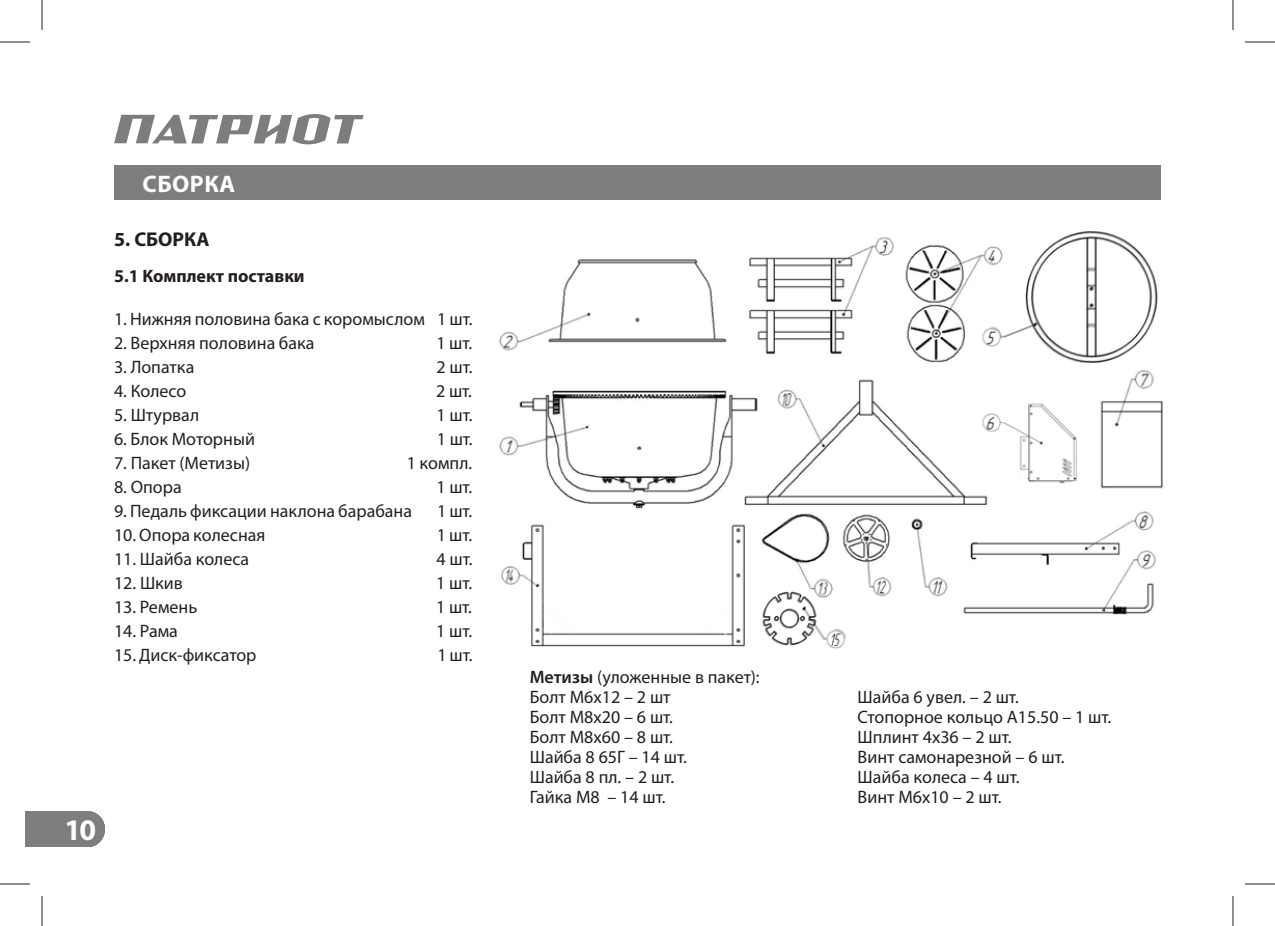
<style>
.page{position:relative;width:1275px;height:926px;background:#fff}
.page>*{position:absolute;margin:0;border:0;box-sizing:border-box;transform-origin:0 0}
.t1{font:700 30px "Myriad Pro";color:#fff}
.t2{font:700 24px "Myriad Pro";letter-spacing:.02em;color:#fff}
.t3{font:700 20px "Myriad Pro";color:#241f1f}
.t4{font:18px/20px "Myriad Pro";color:#241f1f}
.t5{font:700 18px "Myriad Pro";color:#241f1f}
.s1{font-weight:600}
</style>
<div class="page">
<div style="left:25px;top:812px;width:79px;height:35px;background:#7d7e7e"></div>
<svg style="left:114px;top:114px;width:249px;height:30px"></svg>
<div style="left:114px;top:166px;width:1047px;height:34px;background:#7d7c7e"></div>
<img style="left:499px;top:231px;width:664px;height:418px">
<hr style="left:0;top:42px;width:30px;height:1px;background:#241f1f">
<hr style="left:1245px;top:42px;width:30px;height:1px;background:#241f1f">
<hr style="left:0;top:884px;width:30px;height:1px;background:#241f1f">
<hr style="left:1245px;top:884px;width:30px;height:1px;background:#241f1f">
<hr style="left:42px;top:0;width:1px;height:30px;background:#241f1f">
<hr style="left:42px;top:896px;width:1px;height:30px;background:#241f1f">
<hr style="left:1232px;top:0;width:1px;height:30px;background:#241f1f">
<hr style="left:1232px;top:896px;width:1px;height:30px;background:#241f1f">
<h2 class="t2" style="left:143px;top:172px;width:94px">СБОРКА</h2>
<p class="t3" style="left:114px;top:229px;width:97px">5. СБОРКА</p>
<p class="t5" style="left:114px;top:267px;width:192px">5.1 Комплект поставки</p>
<p class="t4" style="left:114px;top:309px;width:360px">1. нижняя половина бака с коромыслом 1 шт.</p>
<p class="t4" style="left:114px;top:333px;width:202px">2. верхняя половина бака</p>
<p class="t4" style="left:436px;top:333px;width:37px">1 шт.</p>
<p class="t4" style="left:114px;top:357px;width:82px">3. лопатка</p>
<p class="t4" style="left:436px;top:357px;width:37px">2 шт.</p>
<p class="t4" style="left:114px;top:381px;width:74px">4. колесо</p>
<p class="t4" style="left:436px;top:381px;width:37px">2 шт.</p>
<p class="t4" style="left:114px;top:405px;width:87px">5. Штурвал</p>
<p class="t4" style="left:436px;top:405px;width:37px">1 шт.</p>
<p class="t4" style="left:114px;top:429px;width:142px">6. блок моторный</p>
<p class="t4" style="left:437px;top:429px;width:37px">1 шт.</p>
<p class="t4" style="left:114px;top:453px;width:138px">7. пакет (метизы)</p>
<p class="t4" style="left:407px;top:453px;width:67px">1 компл.</p>
<p class="t4" style="left:114px;top:477px;width:69px">8. Опора</p>
<p class="t4" style="left:436px;top:477px;width:37px">1 шт.</p>
<p class="t4" style="left:114px;top:501px;width:299px">9. педаль фиксации наклона барабана</p>
<p class="t4" style="left:437px;top:501px;width:37px">1 шт.</p>
<p class="t4" style="left:114px;top:525px;width:153px">10. Опора колесная</p>
<p class="t4" style="left:437px;top:525px;width:37px">1 шт.</p>
<p class="t4" style="left:114px;top:549px;width:137px">11. Шайба колеса</p>
<p class="t4" style="left:436px;top:549px;width:37px">4 шт.</p>
<p class="t4" style="left:114px;top:573px;width:70px">12. Шкив</p>
<p class="t4" style="left:436px;top:573px;width:37px">1 шт.</p>
<p class="t4" style="left:114px;top:597px;width:85px">13. ремень</p>
<p class="t4" style="left:436px;top:597px;width:37px">1 шт.</p>
<p class="t4" style="left:114px;top:621px;width:65px">14. рама</p>
<p class="t4" style="left:436px;top:621px;width:37px">1 шт.</p>
<p class="t4" style="left:114px;top:645px;width:144px">15. диск-фиксатор</p>
<p class="t4" style="left:437px;top:645px;width:37px">1 шт.</p>
<h1 class="t1" style="left:64px;top:815px;width:33px">10</h1>
<p class="t4" style="left:530px;top:667px;width:231px"><span class="s1">Метизы</span> (уложенные в пакет): болт м6x12 – 2 шт<br>болт м8х20 – 6 шт.<br>болт м8х60 – 8 шт.<br>Шайба 8 65Г – 14 шт.<br>Шайба 8 пл. – 2 шт.<br>Гайка м8 – 14 шт.</p>
<p class="t4" style="left:857px;top:687px;width:255px">Шайба 6 увел. – 2 шт.<br>стопорное кольцо а15.50 – 1 шт.<br>Шплинт 4x36 – 2 шт.<br>винт самонарезной – 6 шт.<br>Шайба колеса – 4 шт.<br>винт м6x10 – 2 шт.</p>
</div>
